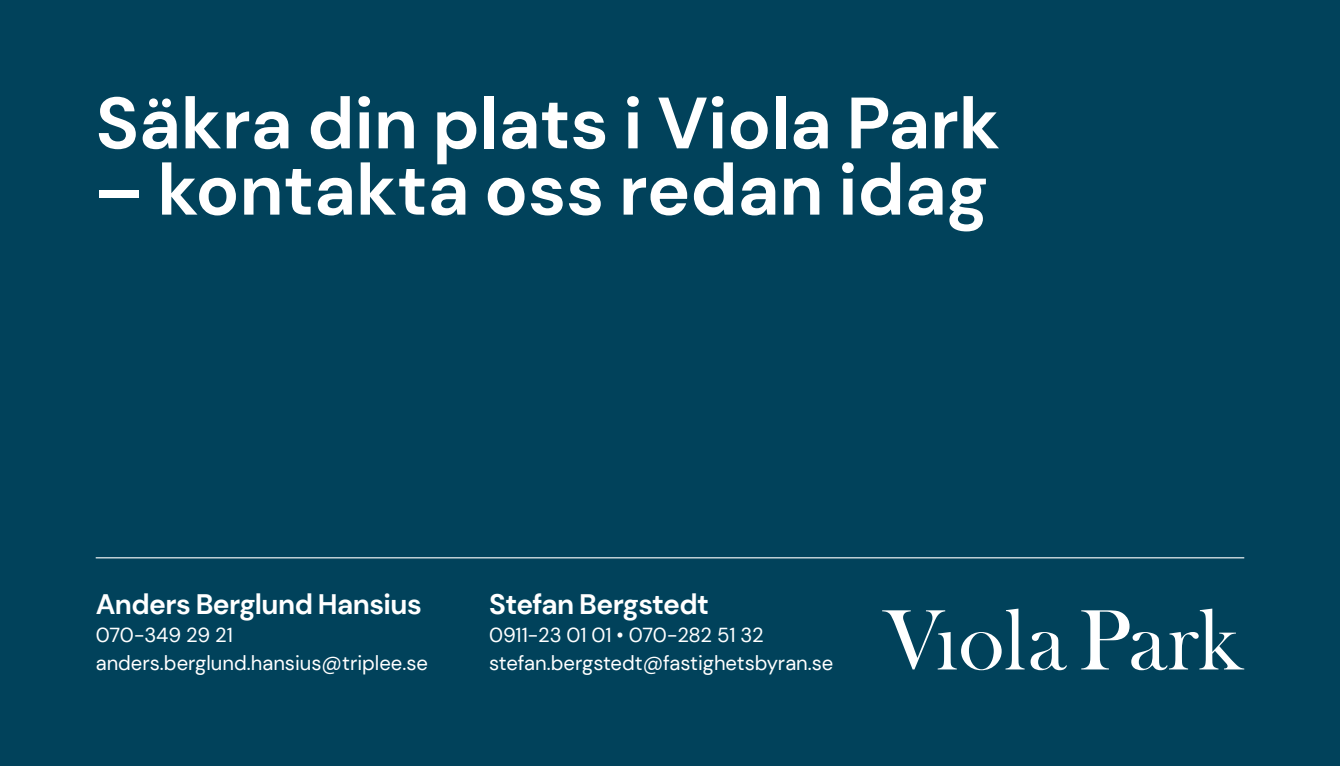
<style>
.page{position:relative;width:1340px;height:766px;background:#fff}
.page>*{position:absolute;margin:0;border:0;box-sizing:border-box;transform-origin:0 0}
.t1{font:700 72.45px "DM Sans";color:#fff}
.t2{font:700 28.12px "DM Sans";letter-spacing:-.02em;color:#fff}
.t3{font:20.25px "DM Sans";color:#fff}
</style>
<div class="page">
<div style="left:0;top:0;width:1339px;height:765px;background:#01425b"></div>
<svg style="left:882px;top:608px;width:142px;height:62px"></svg>
<svg style="left:1030px;top:632px;width:36px;height:38px"></svg>
<svg style="left:1081px;top:608px;width:163px;height:62px"></svg>
<hr style="left:96px;top:557px;width:1148px;height:1px;background:#fff">
<p class="t1" style="left:96px;top:78px;width:905px">Säkra din plats i Viola Park</p>
<p class="t1" style="left:96px;top:144px;width:893px">– kontakta oss redan idag</p>
<p class="t2" style="left:96px;top:586px;width:328px">Anders Berglund Hansius</p>
<p class="t3" style="left:96px;top:622px;width:139px">070-349 29 21</p>
<p class="t3" style="left:96px;top:650px;width:334px">anders.berglund.hansius@triplee.se</p>
<p class="t2" style="left:489px;top:586px;width:221px">Stefan Bergstedt</p>
<p class="t3" style="left:489px;top:622px;width:276px">0911-23 01 01 • 070-282 51 32</p>
<p class="t3" style="left:489px;top:650px;width:346px">stefan.bergstedt@fastighetsbyran.se</p>
</div>
